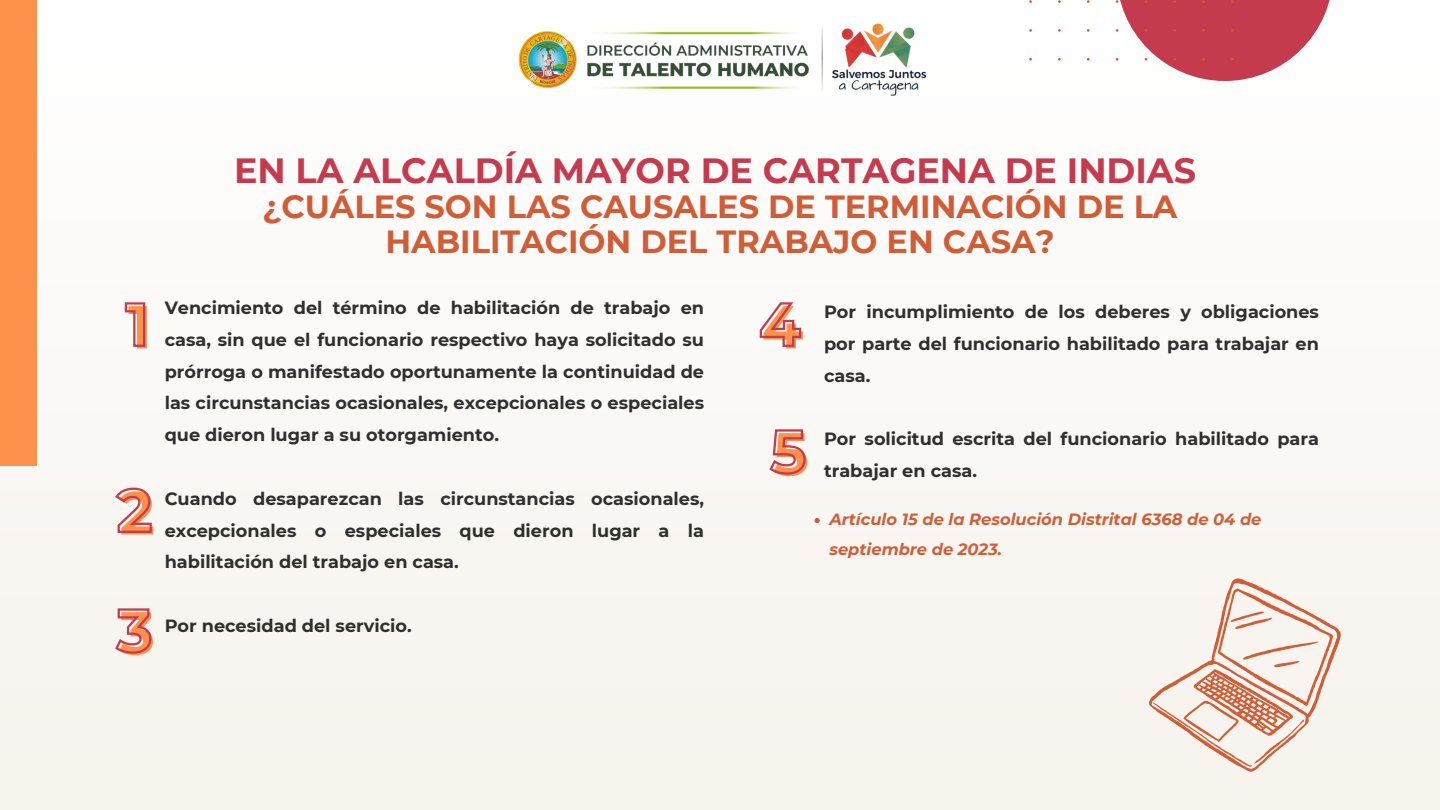
<style>
.page{position:relative;width:1440px;height:810px;background:#fbf8f5}
.page>*{position:absolute;margin:0;border:0;box-sizing:border-box;transform-origin:0 0}
.t1{font:700 60.5px "Montserrat";color:#ff914d}
.t2{font:700 35px "Montserrat";color:#c53a4c}
.t3{font:700 32px/34.5px "Montserrat";color:#d15d37;text-align:center}
.t4{font:700 17.7px/31.8px "Montserrat";color:#302f2f;text-align:justify}
.t5{font:italic 700 16.3px/29.2px "Montserrat";color:#d15d37}
</style>
<div class="page">
<svg style="left:1118px;top:0;width:212px;height:81px;fill:#c53a4c"></svg>
<div style="left:0;top:0;width:37px;height:466px;background:#ff914d"></div>
<img style="left:518px;top:23px;width:408px;height:73px">
<svg style="left:115px;top:608px;width:37px;height:46px"></svg>
<svg style="left:124px;top:302px;width:22px;height:45px"></svg>
<svg style="left:115px;top:487px;width:37px;height:46px"></svg>
<svg style="left:759px;top:302px;width:43px;height:45px"></svg>
<svg style="left:769px;top:429px;width:37px;height:46px"></svg>
<svg style="left:815px;top:518px;width:5px;height:5px"></svg>
<svg style="left:1149px;top:578px;width:192px;height:194px"></svg>
<p class="t2" style="left:234px;top:149px;width:964px">EN LA ALCALDÍA MAYOR DE CARTAGENA DE INDIAS</p>
<p class="t3" style="left:263px;top:189px;width:916px">¿CUÁLES SON LAS CAUSALES DE TERMINACIÓN DE LA<br>HABILITACIÓN DEL TRABAJO EN CASA?</p>
<p class="t1" style="left:128px;top:290px;width:25px">1</p>
<p class="t4" style="left:165px;top:292px;width:541px">Vencimiento del término de habilitación de trabajo en casa, sin que el funcionario respectivo haya solicitado su prórroga o manifestado oportunamente la continuidad de las circunstancias ocasionales, excepcionales o especiales que dieron lugar a su otorgamiento.</p>
<p class="t1" style="left:119px;top:476px;width:37px">2</p>
<p class="t4" style="left:165px;top:483px;width:541px">Cuando desaparezcan las circunstancias ocasionales, excepcionales o especiales que dieron lugar a la habilitación del trabajo en casa.</p>
<p class="t1" style="left:119px;top:596px;width:37px">3</p>
<p class="t4" style="left:165px;top:610px;width:248px">Por necesidad del servicio.</p>
<p class="t1" style="left:762px;top:290px;width:43px">4</p>
<p class="t4" style="left:824px;top:296px;width:497px">Por incumplimiento de los deberes y obligaciones por parte del funcionario habilitado para trabajar en casa.</p>
<p class="t1" style="left:773px;top:417px;width:37px">5</p>
<p class="t4" style="left:824px;top:423px;width:496px">Por solicitud escrita del funcionario habilitado para trabajar en casa.</p>
<p class="t5" style="left:829px;top:505px;width:434px">Artículo 15 de la Resolución Distrital 6368 de 04 de septiembre de 2023.</p>
</div>
